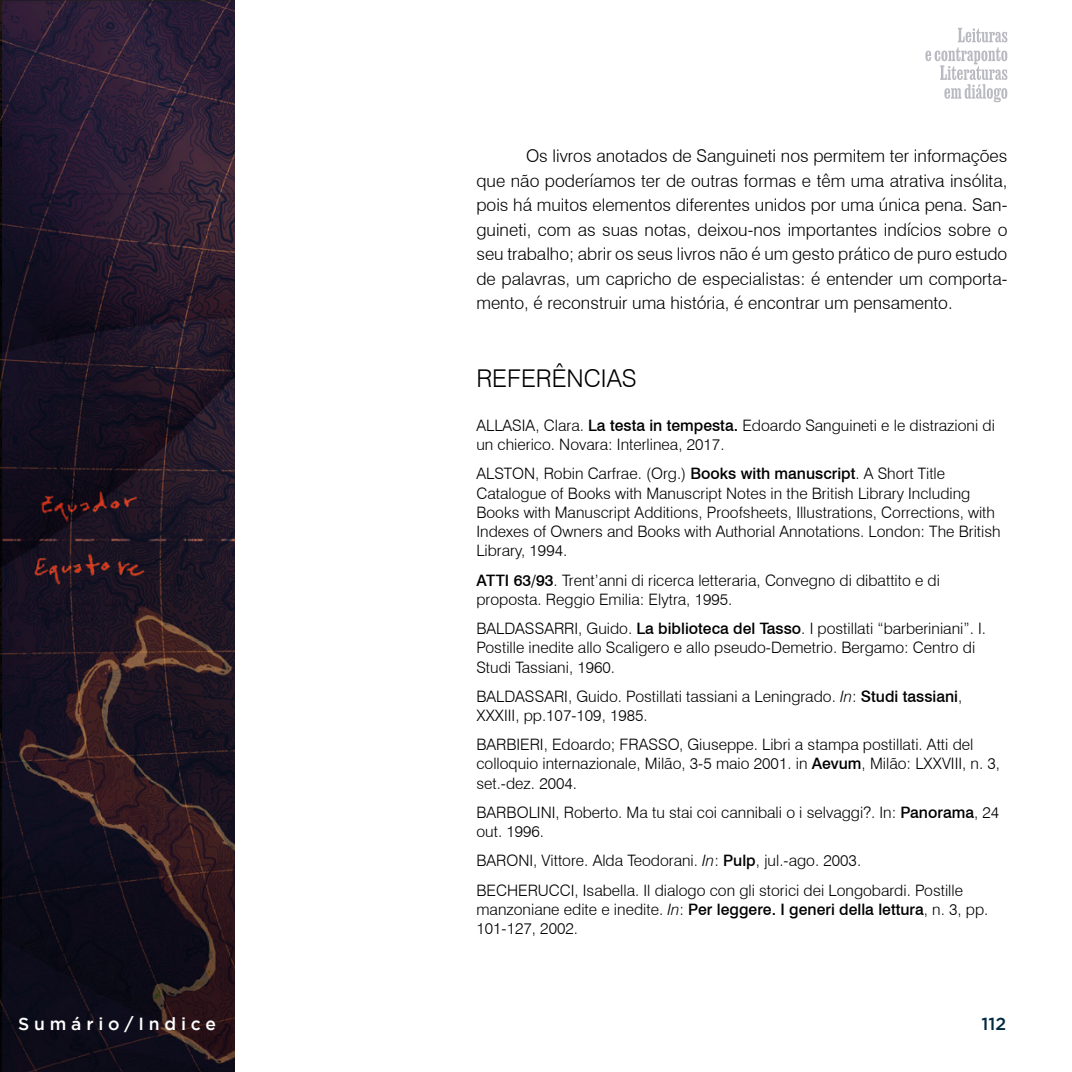
<style>
.page{position:relative;width:1072px;height:1072px;background:#fff}
.page>*{position:absolute;margin:0;border:0;box-sizing:border-box;transform-origin:0 0}
.t1{font:300 24.5px "Swiss 721 BT";color:#000}
.t2{font:300 17.5px/24.5px "Swiss 721 BT";color:#000;text-align:justify}
.t3{font:500 17.5px "Gotham";letter-spacing:.275em;color:#fff}
.t4{font:500 17.5px "Gotham";color:#002940}
.t5{font:300 15.75px/19.2px "Swiss 721 BT";color:#000}
.s1{font-weight:500}
.s2{font-style:italic}
</style>
<div class="page">
<img style="left:0;top:0;width:234px;height:1071px">
<svg style="left:925px;top:28px;width:82px;height:74px"></svg>
<p class="t2" style="left:476px;top:144px;width:532px;text-indent:50px">Os livros anotados de Sanguineti nos permitem ter informações que não poderíamos ter de outras formas e têm uma atrativa insólita, pois há muitos elementos diferentes unidos por uma única pena. San&shy;guineti, com as suas notas, deixou-nos importantes indícios sobre o seu trabalho; abrir os seus livros não é um gesto prático de puro estudo de palavras, um capricho de especialistas: é entender um comporta&shy;mento, é reconstruir uma história, é encontrar um pensamento.</p>
<h1 class="t1" style="left:476px;top:363px;width:162px">REFERÊNCIAS</h1>
<p class="t5" style="left:476px;top:415px;width:520px">ALLASIA, Clara. <span class="s1">La testa in tempesta.</span> Edoardo Sanguineti e le distrazioni di un chierico. Novara: Interlinea, 2017.</p>
<p class="t5" style="left:476px;top:464px;width:526px">ALSTON, Robin Carfrae. (Org.) <span class="s1">Books with manuscript</span>. A Short Title Catalogue of Books with Manuscript Notes in the British Library Including Books with Manuscript Additions, Proofsheets, Illustrations, Corrections, with Indexes of Owners and Books with Authorial Annotations. London: The British Library, 1994.</p>
<p class="t5" style="left:476px;top:570px;width:465px"><span class="s1">ATTI 63/93</span>. Trent’anni di ricerca letteraria, Convegno di dibattito e di proposta. Reggio Emilia: Elytra, 1995.</p>
<p class="t5" style="left:476px;top:618px;width:511px">BALDASSARRI, Guido. <span class="s1">La biblioteca del Tasso</span>. I postillati “barberiniani”. I.<br>Postille inedite allo Scaligero e allo pseudo-Demetrio. Bergamo: Centro di<br>Studi Tassiani, 1960.</p>
<p class="t5" style="left:476px;top:686px;width:487px">BALDASSARI, Guido. Postillati tassiani a Leningrado. <span class="s2">In</span>: <span class="s1">Studi tassiani</span>,<br>XXXIII, pp.107-109, 1985.</p>
<p class="t5" style="left:476px;top:734px;width:525px">BARBIERI, Edoardo; FRASSO, Giuseppe. Libri a stampa postillati. Atti del colloquio internazionale, Milão, 3-5 maio 2001. in <span class="s1">Aevum</span>, Milão: LXXVIII, n. 3, set.-dez. 2004.</p>
<p class="t5" style="left:476px;top:802px;width:524px">BARBOLINI, Roberto. Ma tu stai coi cannibali o i selvaggi?. In: <span class="s1">Panorama</span>, 24 out. 1996.</p>
<p class="t5" style="left:476px;top:846px;width:488px;line-height:29.2px">BARONI, Vittore. Alda Teodorani. <span class="s2">In</span>: <span class="s1">Pulp</span>, jul.-ago. 2003.<br>BECHERUCCI, Isabella. Il dialogo con gli storici dei Longobardi. Postille</p>
<p class="t5" style="left:476px;top:899px;width:513px">manzoniane edite e inedite. <span class="s2">In</span>: <span class="s1">Per leggere. I generi della lettura</span>, n. 3, pp.<br>101-127, 2002.</p>
<p class="t3" style="left:18px;top:1014px;width:199px">Sumário/Indice</p>
<p class="t4" style="left:981px;top:1014px;width:26px">112</p>
</div>
